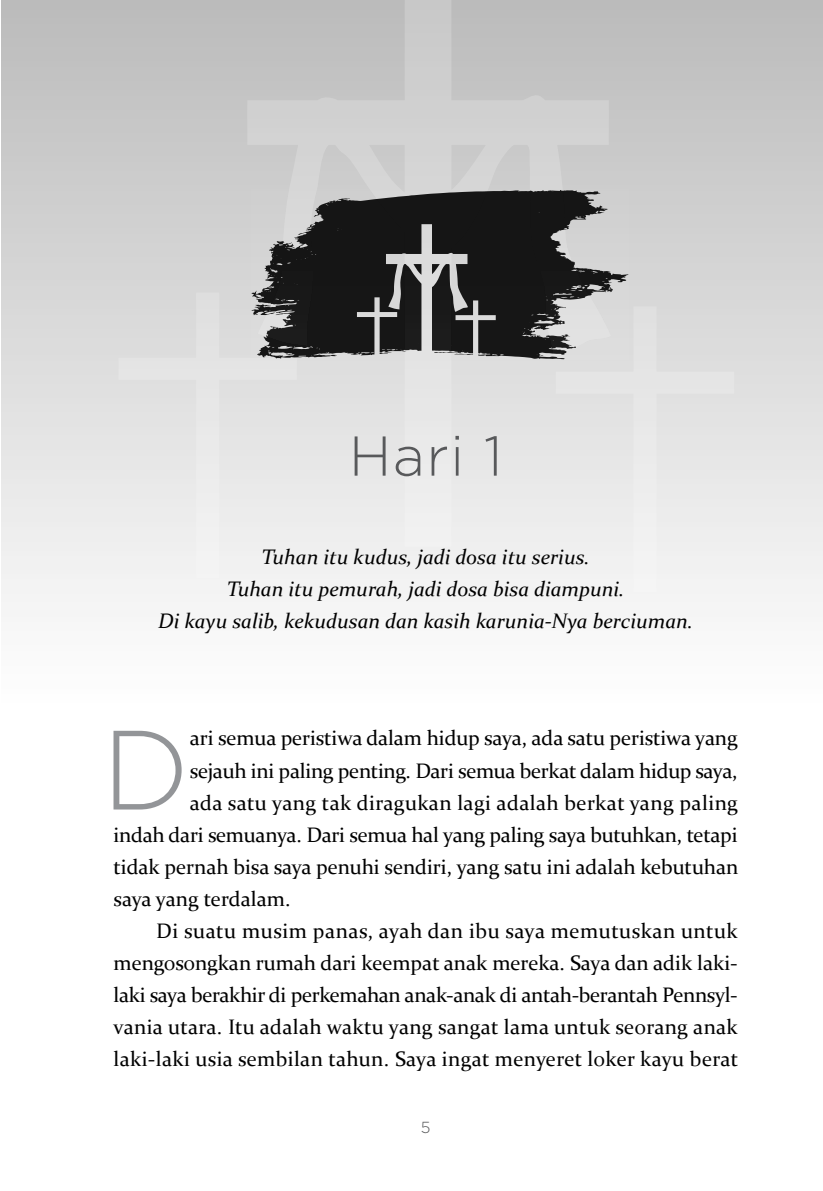
<style>
.page{position:relative;width:823px;height:1191px;background:#fff}
.page>*{position:absolute;margin:0;border:0;box-sizing:border-box;transform-origin:0 0}
.t1{font:300 112.4px "Gotham";color:#939598}
.t2{font:300 56px "Gotham";color:#58595b}
.t3{font:21px "Constantia";letter-spacing:-.005em;color:#000}
.t4{font:italic 21px/32px "Constantia";color:#000;text-align:center}
.t5{font:21px "Constantia";letter-spacing:.015em;color:#000}
.t6{font:21px "Constantia";letter-spacing:.02em;color:#000}
.t7{font:21px "Constantia";letter-spacing:.025em;color:#000}
.t8{font:300 16px "Gotham";color:#58595b}
</style>
<div class="page">
<div style="left:1px;top:0;width:821px;height:705px;background:linear-gradient(to bottom,#bbb,#fefefe)"></div>
<svg style="left:555px;top:306px;width:178px;height:286px;fill:#e8e8e8"></svg>
<svg style="left:118px;top:293px;width:179px;height:285px;fill:#e6e6e6"></svg>
<svg style="left:247px;top:0;width:363px;height:546px;background:#d7d7d7"></svg>
<svg style="left:251px;top:190px;width:377px;height:169px;background:#585858"></svg>
<svg style="left:432px;top:264px;width:7px;height:10px"></svg>
<svg style="left:620px;top:274px;width:6px;height:4px"></svg>
<svg style="left:274px;top:241px;width:4px;height:5px"></svg>
<svg style="left:267px;top:272px;width:6px;height:11px"></svg>
<svg style="left:285px;top:238px;width:15px;height:11px"></svg>
<h2 class="t2" style="left:348px;top:425px;width:155px">Hari 1</h2>
<p class="t4" style="left:158px;top:540px;width:536px">Tuhan itu kudus, jadi dosa itu serius.<br>Tuhan itu pemurah, jadi dosa bisa diampuni.<br>Di kayu salib, kekudusan dan kasih karunia-Nya berciuman.</p>
<h1 class="t1" style="left:102px;top:708px;width:89px">D</h1>
<p class="t3" style="left:190px;top:724px;width:549px">ari semua peristiwa dalam hidup saya, ada satu peristiwa yang</p>
<p class="t3" style="left:190px;top:756px;width:549px">sejauh ini paling penting. Dari semua berkat dalam hidup saya,</p>
<p class="t6" style="left:190px;top:788px;width:549px">ada satu yang tak diragukan lagi adalah berkat yang paling</p>
<p class="t3" style="left:113px;top:820px;width:625px">indah dari semuanya. Dari semua hal yang paling saya butuhkan, tetapi</p>
<p class="t3" style="left:113px;top:852px;width:626px">tidak pernah bisa saya penuhi sendiri, yang satu ini adalah kebutuhan</p>
<p class="t3" style="left:113px;top:884px;width:178px">saya yang terdalam.</p>
<p class="t7" style="left:156px;top:916px;width:583px">Di suatu musim panas, ayah dan ibu saya memutuskan untuk</p>
<p class="t3" style="left:113px;top:948px;width:623px">mengosongkan rumah dari keempat anak mereka. Saya dan adik laki-</p>
<p class="t3" style="left:113px;top:980px;width:625px">laki saya berakhir di perkemahan anak-anak di antah-berantah Pennsyl-</p>
<p class="t5" style="left:113px;top:1012px;width:625px">vania utara. Itu adalah waktu yang sangat lama untuk seorang anak</p>
<p class="t5" style="left:113px;top:1044px;width:626px">laki-laki usia sembilan tahun. Saya ingat menyeret loker kayu berat</p>
<p class="t8" style="left:420px;top:1118px;width:11px">5</p>
</div>
